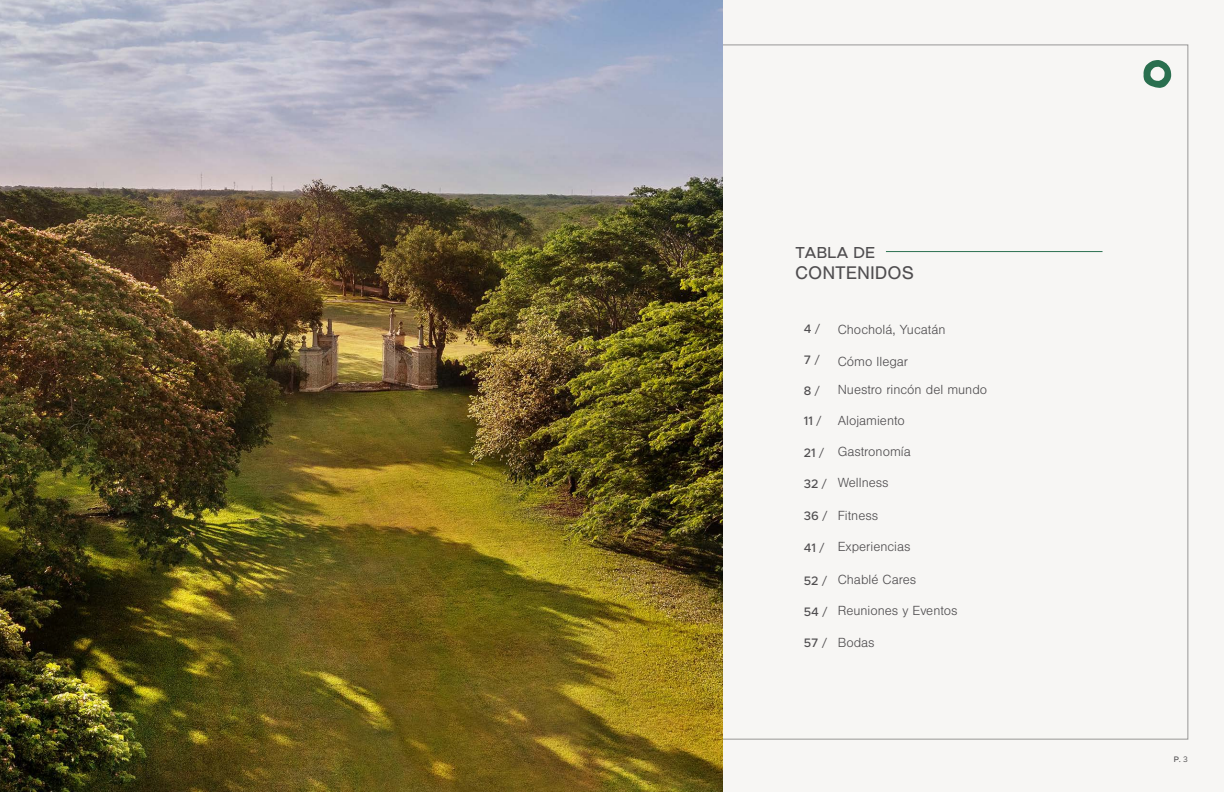
<style>
.page{position:relative;width:1224px;height:792px;background:#f7f6f4}
.page>*{position:absolute;margin:0;border:0;box-sizing:border-box;transform-origin:0 0}
.t1{font:19px "Nimbus San";color:#504e50}
.t2{font:500 16px "Metropolis";color:#504e50}
.t3{font:300 13.7px "Nimbus San";color:#504e50}
.t4{font:500 12.3px "Metropolis";color:#504e50}
.t5{font:500 8px "Metropolis";color:#504e50}
.s1{font-weight:300}
.s2{font-family:"Metropolis";font-weight:500;font-size:12.3px}
.s3{font-family:"Metropolis";font-size:12.3px}
.s4{font-weight:400}
</style>
<div class="page">
<hr style="left:886px;top:251px;width:217px;height:1px;background:#2b7151">
<img style="left:0;top:0;width:723px;height:792px">
<svg style="left:1143px;top:60px;width:28px;height:28px"></svg>
<p class="t2" style="left:795px;top:242px;width:82px">TABLA DE</p>
<h1 class="t1" style="left:795px;top:262px;width:120px">CONTENIDOS</h1>
<p class="t4" style="left:804px;top:321px;width:18px">4 <span class="s1">/</span></p>
<p class="t3" style="left:838px;top:323px;width:109px">Chocholá, Yucatán</p>
<p class="t4" style="left:804px;top:352px;width:17px">7 <span class="s1">/</span></p>
<p class="t3" style="left:838px;top:355px;width:72px">Cómo llegar</p>
<p class="t4" style="left:804px;top:383px;width:18px">8 <span class="s1">/</span></p>
<p class="t3" style="left:838px;top:382px;width:151px">Nuestro rincón del mundo</p>
<p class="t3" style="left:804px;top:413px;width:103px"><span class="s2">11</span> <span class="s3">/</span> Alojamiento</p>
<p class="t3" style="left:804px;top:444px;width:109px"><span class="s2">21</span> <span class="s3">/</span> Gastronomía</p>
<p class="t4" style="left:804px;top:476px;width:25px">32 <span class="s1">/</span></p>
<p class="t4" style="left:804px;top:508px;width:25px">36 <span class="s1">/</span></p>
<p class="t3" style="left:838px;top:476px;width:53px">Wellness</p>
<p class="t3" style="left:838px;top:508px;width:42px">Fitness</p>
<p class="t3" style="left:804px;top:539px;width:108px"><span class="s2">41</span> <span class="s3">/</span> Experiencias</p>
<p class="t4" style="left:804px;top:573px;width:25px">52 <span class="s1">/</span></p>
<p class="t4" style="left:804px;top:604px;width:25px">54 <span class="s1">/</span></p>
<p class="t4" style="left:804px;top:635px;width:25px">57 <span class="s1">/</span></p>
<p class="t3" style="left:838px;top:572px;width:80px">Chablé Cares</p>
<p class="t3" style="left:838px;top:604px;width:121px">Reuniones y Eventos</p>
<p class="t3" style="left:838px;top:635px;width:38px">Bodas</p>
<p class="t5" style="left:1174px;top:755px;width:16px">P. <span class="s4">3</span></p>
</div>
